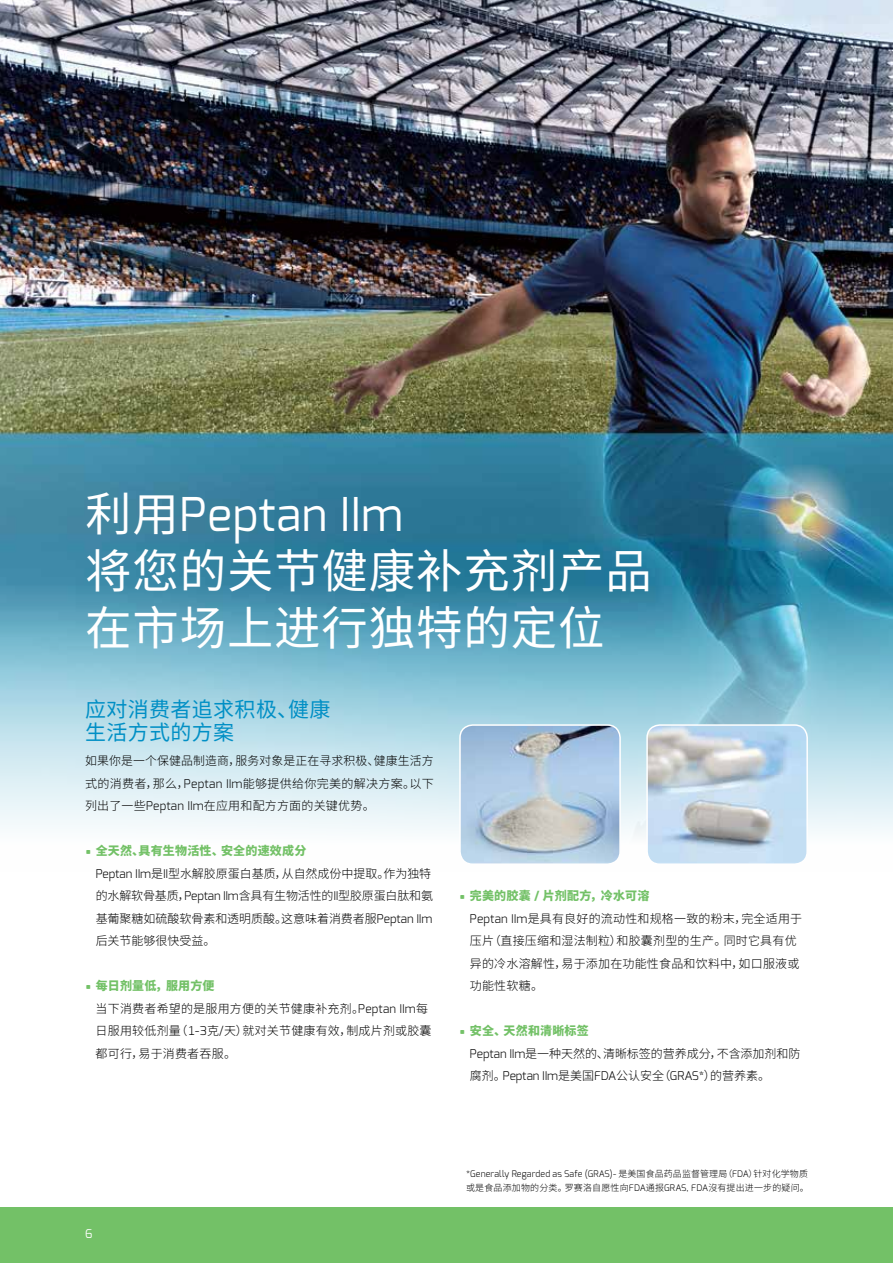
<style>
.page{position:relative;width:893px;height:1263px;background:#fff}
.page>*{position:absolute;margin:0;border:0;box-sizing:border-box;transform-origin:0 0}
.t1{font:46.5px/57px "Source Han Sans CN";letter-spacing:.02em;color:#fff}
.t2{font:46.5px "Exo";letter-spacing:.015em;color:#fff}
.t3{font:21px/22.5px "Source Han Sans CN";letter-spacing:.015em;color:#008fc5}
.t4{font:300 12px/22.5px "Source Han Sans CN";letter-spacing:.015em;color:#000}
.t5{font:300 12px/22.5px "Source Han Sans CN";letter-spacing:-.005em;color:#000}
.t6{font:12px "Exo";color:#fff}
.t7{font:300 9px "Exo";letter-spacing:.015em;color:#000}
.t8{font:300 9px "Source Han Sans CN";letter-spacing:.015em;color:#000}
.s1{font-family:"Source Han Sans CN"}
.s2{font-family:"Exo"}
.s3{font-family:"Exo";font-weight:700;font-size:21px;color:#73c167}
.s4{font-weight:800;color:#73c167}
.s5{font-family:"Exo";font-weight:700;color:#73c167}
</style>
<div class="page">
<div style="left:0;top:1208px;width:893px;height:55px;background:#73c167"></div>
<img style="left:0;top:0;width:893px;height:836px">
<img style="left:460px;top:725px;width:160px;height:137px">
<div style="left:459px;top:724px;width:162px;height:141px;border:2px solid #fff;border-radius:13px"></div>
<img style="left:647px;top:725px;width:160px;height:137px">
<div style="left:646px;top:724px;width:162px;height:141px;border:2px solid #fff;border-radius:13px"></div>
<h1 class="t2" style="left:85px;top:485px;width:319px"><span class="s1">利用</span>Peptan IIm</h1>
<h1 class="t1" style="left:85px;top:544px;width:568px">将您的关节健康补充剂产品在市场上进行独特的定位</h1>
<h2 class="t3" style="left:85px;top:699px;width:247px">应对消费者追求积极、健康生活方式的方案</h2>
<p class="t4" style="left:85px;top:750px;width:350px;text-align:justify">如果你是一个保健品制造商，服务对象是正在寻求积极、健康生活方式的消费者，那么，<span class="s2">Peptan IIm</span>能够提供给你完美的解决方案。以下列出了一些<span class="s2">Peptan IIm</span>在应用和配方方面的关键优势。</p>
<p class="t5" style="left:96px;top:840px;width:339px;text-indent:-11px"><span class="s3">•</span> <span class="s4">全天然、具有生物活性、安全的速效成分<br></span><span class="s2">Peptan IIm</span>是<span class="s2">II</span>型水解胶原蛋白基质，从自然成份中提取。作为独特的水解软骨基质，<span class="s2">Peptan IIm</span>含具有生物活性的<span class="s2">II</span>型胶原蛋白肽和氨基葡聚糖如硫酸软骨素和透明质酸。这意味着消费者服<span class="s2">Peptan IIm</span>后关节能够很快受益。</p>
<p class="t4" style="left:96px;top:975px;width:337px;text-indent:-11px"><span class="s3">•</span> <span class="s4">每日剂量低，服用方便<br></span>当下消费者希望的是服用方便的关节健康补充剂。<span class="s2">Peptan IIm</span>每日服用较低剂量（<span class="s2">1-3</span>克<span class="s2">/</span>天）就对关节健康有效，制成片剂或胶囊都可行，易于消费者吞服。</p>
<p class="t4" style="left:470px;top:885px;width:334px;text-indent:-11px"><span class="s3">•</span> <span class="s4">完美的胶囊</span> <span class="s5">/</span> <span class="s4">片剂配方，冷水可溶<br></span><span class="s2">Peptan IIm</span>是具有良好的流动性和规格一致的粉末，完全适用于压片（直接压缩和湿法制粒）和胶囊剂型的生产。同时它具有优异的冷水溶解性，易于添加在功能性食品和饮料中，如口服液或功能性软糖。</p>
<p class="t5" style="left:470px;top:1020px;width:332px;text-indent:-11px"><span class="s3">•</span> <span class="s4">安全、天然和清晰标签<br></span><span class="s2">Peptan IIm</span>是一种天然的、清晰标签的营养成分，不含添加剂和防腐剂。<span class="s2">Peptan IIm</span>是美国<span class="s2">FDA</span>公认安全（<span class="s2">GRAS*</span>）的营养素。</p>
<p class="t6" style="left:85px;top:1225px;width:9px">6</p>
<p class="t7" style="left:466px;top:1168px;width:343px">*Generally Regarded as Safe (GRAS)- <span class="s1">是美国食品药品监督管理局（</span>FDA<span class="s1">）针对化学物质</span></p>
<p class="t8" style="left:466px;top:1182px;width:344px">或是食品添加物的分类。罗赛洛自愿性向<span class="s2">FDA</span>通报<span class="s2">GRAS, FDA</span>沒有提出进一步的疑问。</p>
</div>
